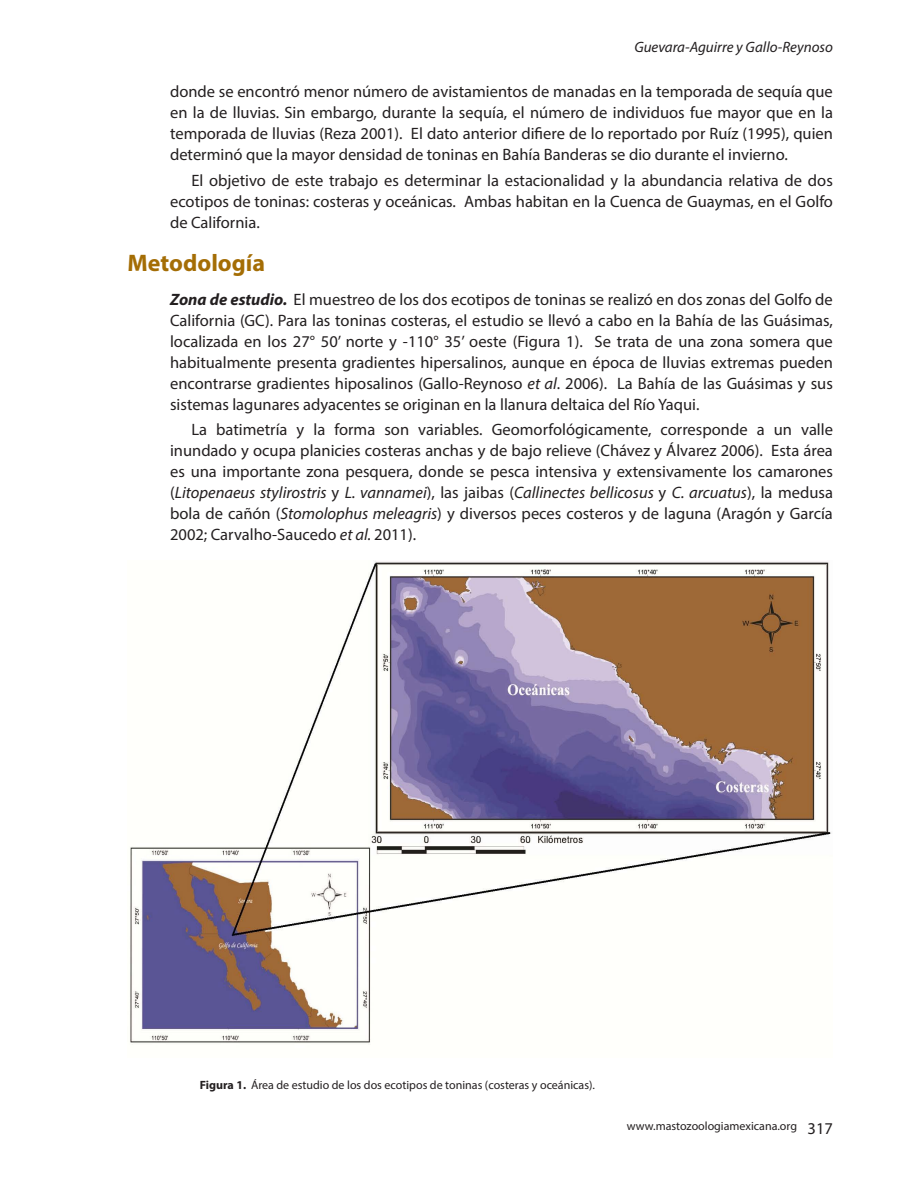
<style>
.page{position:relative;width:918px;height:1188px;background:#fff}
.page>*{position:absolute;margin:0;border:0;box-sizing:border-box;transform-origin:0 0}
.SUBTITULOS_REVISTA{font:700 24px "Myriad Pro";color:#a46d05}
.TextoGeneral{font:16.5px/21px "Myriad Pro";color:#231f20;text-align:justify}
.t1{font:italic 15px "Myriad Pro";color:#231f20}
.Tex_Fig_yTab{font:12px "Myriad Pro";color:#231f20}
.s1{font-weight:700;font-style:italic}
.s2{font-style:italic}
.s3{font-weight:700}
.s4{font-size:16.5px}
</style>
<div class="page">
<img style="left:130px;top:561px;width:701px;height:484px">
<p class="t1" style="left:634px;top:38px;width:200px">Guevara-Aguirre y Gallo-Reynoso</p>
<p class="TextoGeneral" style="left:170px;top:81px;width:664px">donde se encontró menor número de avistamientos de manadas en la temporada de sequía que en la de lluvias. Sin embargo, durante la sequía, el número de individuos fue mayor que en la temporada de lluvias (Reza 2001). El dato anterior difiere de lo reportado por Ruíz (1995), quien determinó que la mayor densidad de toninas en Bahía Banderas se dio durante el invierno.</p>
<p class="TextoGeneral" style="left:170px;top:169px;width:664px;text-indent:21px">El objetivo de este trabajo es determinar la estacionalidad y la abundancia relativa de dos ecotipos de toninas: costeras y oceánicas. Ambas habitan en la Cuenca de Guaymas, en el Golfo de California.</p>
<p class="SUBTITULOS_REVISTA" style="left:128px;top:247px;width:139px">Metodología</p>
<p class="TextoGeneral" style="left:170px;top:289px;width:664px"><span class="s1">Zona de estudio.</span> El muestreo de los dos ecotipos de toninas se realizó en dos zonas del Golfo de California (GC). Para las toninas costeras, el estudio se llevó a cabo en la Bahía de las Guásimas, localizada en los 27° 50’ norte y -110° 35’ oeste (Figura 1). Se trata de una zona somera que habitualmente presenta gradientes hipersalinos, aunque en época de lluvias extremas pueden encontrarse gradientes hiposalinos (Gallo-Reynoso <span class="s2">et al</span>. 2006). La Bahía de las Guásimas y sus sistemas lagunares adyacentes se originan en la llanura deltaica del Río Yaqui.</p>
<p class="TextoGeneral" style="left:170px;top:419px;width:664px;text-indent:21px">La batimetría y la forma son variables. Geomorfológicamente, corresponde a un valle inundado y ocupa planicies costeras anchas y de bajo relieve (Chávez y Álvarez 2006). Esta área es una importante zona pesquera, donde se pesca intensiva y extensivamente los camarones (<span class="s2">Litopenaeus stylirostris</span> y <span class="s2">L. vannamei</span>), las jaibas (<span class="s2">Callinectes bellicosus</span> y <span class="s2">C. arcuatus</span>), la medusa bola de cañón (<span class="s2">Stomolophus meleagris</span>) y diversos peces costeros y de laguna (Aragón y García 2002; Carvalho-Saucedo <span class="s2">et al.</span> 2011).</p>
<p class="Tex_Fig_yTab" style="left:200px;top:1078px;width:397px"><span class="s3">Figura 1.</span> Área de estudio de los dos ecotipos de toninas (costeras y oceánicas).</p>
<p class="Tex_Fig_yTab" style="left:627px;top:1118px;width:208px">www.mastozoologiamexicana.org <span class="s4">317</span></p>
</div>
